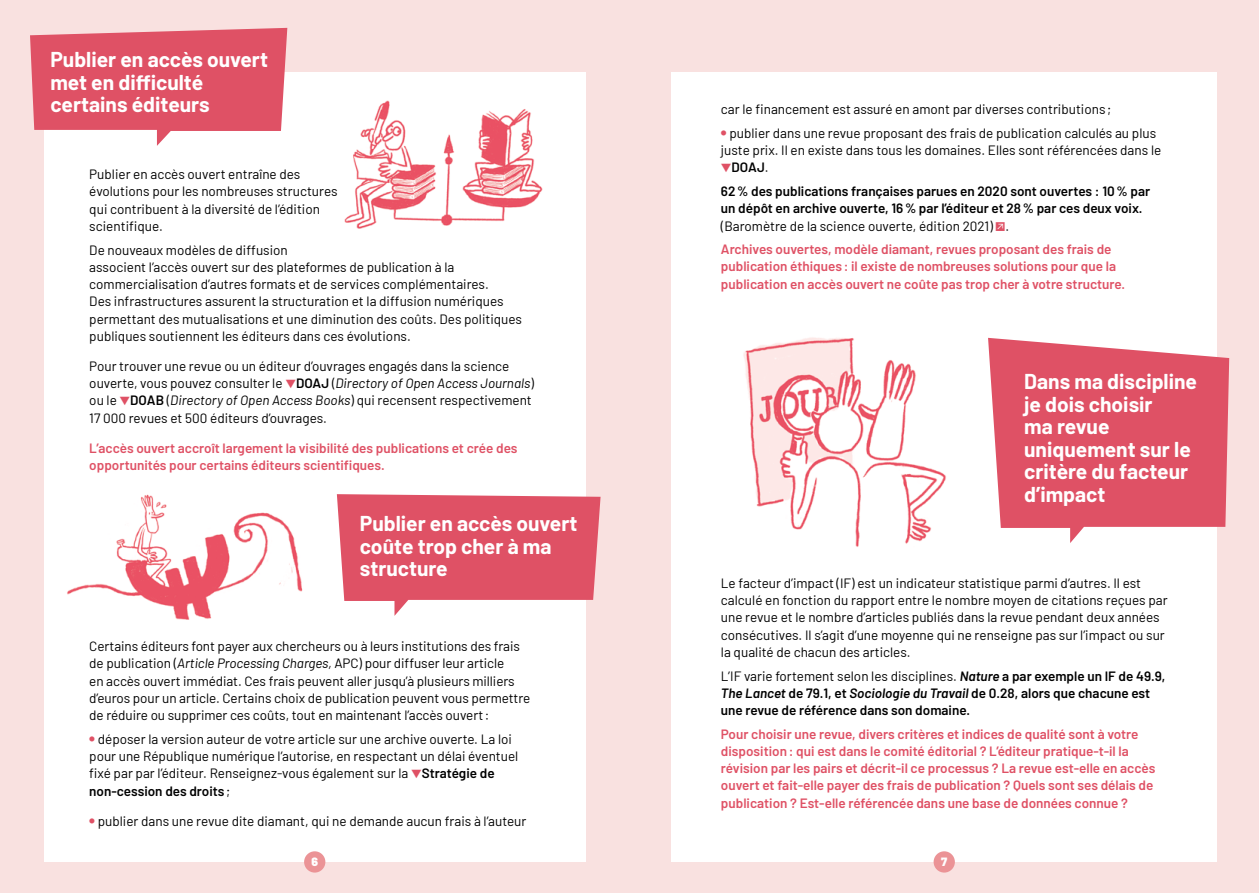
<style>
.page{position:relative;width:1259px;height:893px;background:#f9e1e0}
.page>*{position:absolute;margin:0;border:0;box-sizing:border-box;transform-origin:0 0}
.t1{font:700 21px/22.5px "Barlow";color:#fff}
.text_COU_02{font:13.5px/17.2px "Barlow";color:#000}
.text_COU_02-2{font:600 13.5px/17.2px "Barlow";color:#df5165}
.text_COU_02-3{font:600 13.5px/17.2px "Barlow";color:#000}
.t2{font:900 12px "Barlow";color:#fff}
.s1{color:#df5165}
.s2{font-weight:600}
.s3{font-style:italic}
.s4{font-weight:900;font-size:18px;color:#df5165}
.s5{font-weight:400}
.s6{font-family:"Lien Externe";font-weight:400;font-size:19.5px;color:#df5165}
</style>
<div class="page">
<div style="left:44px;top:73px;width:541px;height:789px;background:#fff"></div>
<div style="left:304px;top:851px;width:21px;height:22px;background:#eb9396;border-radius:50%"></div>
<div style="left:671px;top:73px;width:545px;height:789px;background:#fff"></div>
<div style="left:933px;top:851px;width:22px;height:22px;background:#eb9396;border-radius:50%"></div>
<svg style="left:30px;top:28px;width:257px;height:118px"></svg>
<img style="left:344px;top:100px;width:199px;height:129px">
<svg style="left:337px;top:494px;width:263px;height:122px"></svg>
<img style="left:67px;top:494px;width:236px;height:126px">
<svg style="left:988px;top:338px;width:241px;height:205px;background:#e36b7c"></svg>
<img style="left:743px;top:337px;width:203px;height:210px">
<p class="t1" style="left:50px;top:47px;width:219px">Publier en accès ouvert met en difficulté certains éditeurs</p>
<p class="text_COU_02" style="left:89px;top:165px;width:250px">Publier en accès ouvert entraîne des évolutions pour les nombreuses structures qui contribuent à la diversité de l’édition scientifique.</p>
<p class="text_COU_02" style="left:89px;top:240px;width:434px">De nouveaux modèles de diffusion<br>associent l’accès ouvert sur des plateformes de publication à la commercialisation d’autres formats et de services complémentaires.<br>Des infrastructures assurent la structuration et la diffusion numériques permettant des mutualisations et une diminution des coûts. Des politiques publiques soutiennent les éditeurs dans ces évolutions.</p>
<p class="text_COU_02" style="left:89px;top:356px;width:446px">Pour trouver une revue ou un éditeur d’ouvrages engagés dans la science ouverte, vous pouvez consulter le <span class="s1">▼</span><span class="s2">DOAJ</span> (<span class="s3">Directory of Open Access Journals</span>) ou le <span class="s1">▼</span><span class="s2">DOAB</span> (<span class="s3">Directory of Open Access Books</span>) qui recensent respectivement 17 000 revues et 500 éditeurs d’ouvrages.</p>
<p class="text_COU_02-2" style="left:89px;top:438px;width:430px">L’accès ouvert accroît largement la visibilité des publications et crée des opportunités pour certains éditeurs scientifiques.</p>
<p class="t1" style="left:360px;top:511px;width:219px">Publier en accès ouvert coûte trop cher à ma structure</p>
<p class="text_COU_02" style="left:89px;top:637px;width:442px">Certains éditeurs font payer aux chercheurs ou à leurs institutions des frais de publication (<span class="s3">Article Processing Charges,</span> APC) pour diffuser leur article<br>en accès ouvert immédiat. Ces frais peuvent aller jusqu’à plusieurs milliers d’euros pour un article. Certains choix de publication peuvent vous permettre de réduire ou supprimer ces coûts, tout en maintenant l’accès ouvert:</p>
<p class="text_COU_02" style="left:89px;top:729px;width:430px"><span class="s4">•</span> déposer la version auteur de votre article sur une archive ouverte. La loi pour une République numérique l’autorise, en respectant un délai éventuel fixé par par l’éditeur. Renseignez-vous également sur la <span class="s1">▼</span><span class="s2">Stratégie de non-cession des droits</span> ;</p>
<p class="text_COU_02" style="left:89px;top:811px;width:438px"><span class="s4">•</span> publier dans une revue dite diamant, qui ne demande aucun frais à l’auteur</p>
<p class="text_COU_02" style="left:721px;top:100px;width:392px">car le financement est assuré en amont par diverses contributions ;</p>
<p class="text_COU_02" style="left:721px;top:123px;width:442px"><span class="s4">•</span> publier dans une revue proposant des frais de publication calculés au plus juste prix. Il en existe dans tous les domaines. Elles sont référencées dans le</p>
<p class="text_COU_02-3" style="left:721px;top:158px;width:49px"><span class="s1">▼</span>DOAJ<span class="s5">.</span></p>
<p class="text_COU_02-3" style="left:721px;top:181px;width:431px">62% des publications françaises parues en 2020 sont ouvertes : 10% par un dépôt en archive ouverte, 16% par l’éditeur et 28% par ces deux voix. <span class="s5">(Baromètre de la science ouverte, édition 2021)</span> <span class="s6">s</span><span class="s5">.</span></p>
<p class="text_COU_02-2" style="left:721px;top:240px;width:406px">Archives ouvertes, modèle diamant, revues proposant des frais de publication éthiques : il existe de nombreuses solutions pour que la publication en accès ouvert ne coûte pas trop cher à votre structure.</p>
<p class="t1" style="left:1024px;top:369px;width:174px">Dans ma discipline je dois choisir<br>ma revue uniquement sur le critère du facteur d’impact</p>
<p class="text_COU_02" style="left:721px;top:573px;width:448px">Le facteur d’impact (IF) est un indicateur statistique parmi d’autres. Il est calculé en fonction du rapport entre le nombre moyen de citations reçues par une revue et le nombre d’articles publiés dans la revue pendant deux années consécutives. Il s’agit d’une moyenne qui ne renseigne pas sur l’impact ou sur la qualité de chacun des articles.</p>
<p class="text_COU_02-3" style="left:721px;top:666px;width:446px"><span class="s5">L’IF varie fortement selon les disciplines.</span> <span class="s3">Nature</span> a par exemple un IF de 49.9,<br><span class="s3">The Lancet</span> de 79.1, et <span class="s3">Sociologie du Travail</span> de 0.28, alors que chacune est une revue de référence dans son domaine.</p>
<p class="text_COU_02-2" style="left:721px;top:724px;width:436px">Pour choisir une revue, divers critères et indices de qualité sont à votre disposition: qui est dans le comité éditorial ? L’éditeur pratique-t-il la révision par les pairs et décrit-il ce processus ? La revue est-elle en accès ouvert et fait-elle payer des frais de publication ? Quels sont ses délais de publication ? Est-elle référencée dans une base de données connue ?</p>
<p class="t2" style="left:311px;top:853px;width:8px">6</p>
<p class="t2" style="left:941px;top:853px;width:8px">7</p>
</div>
